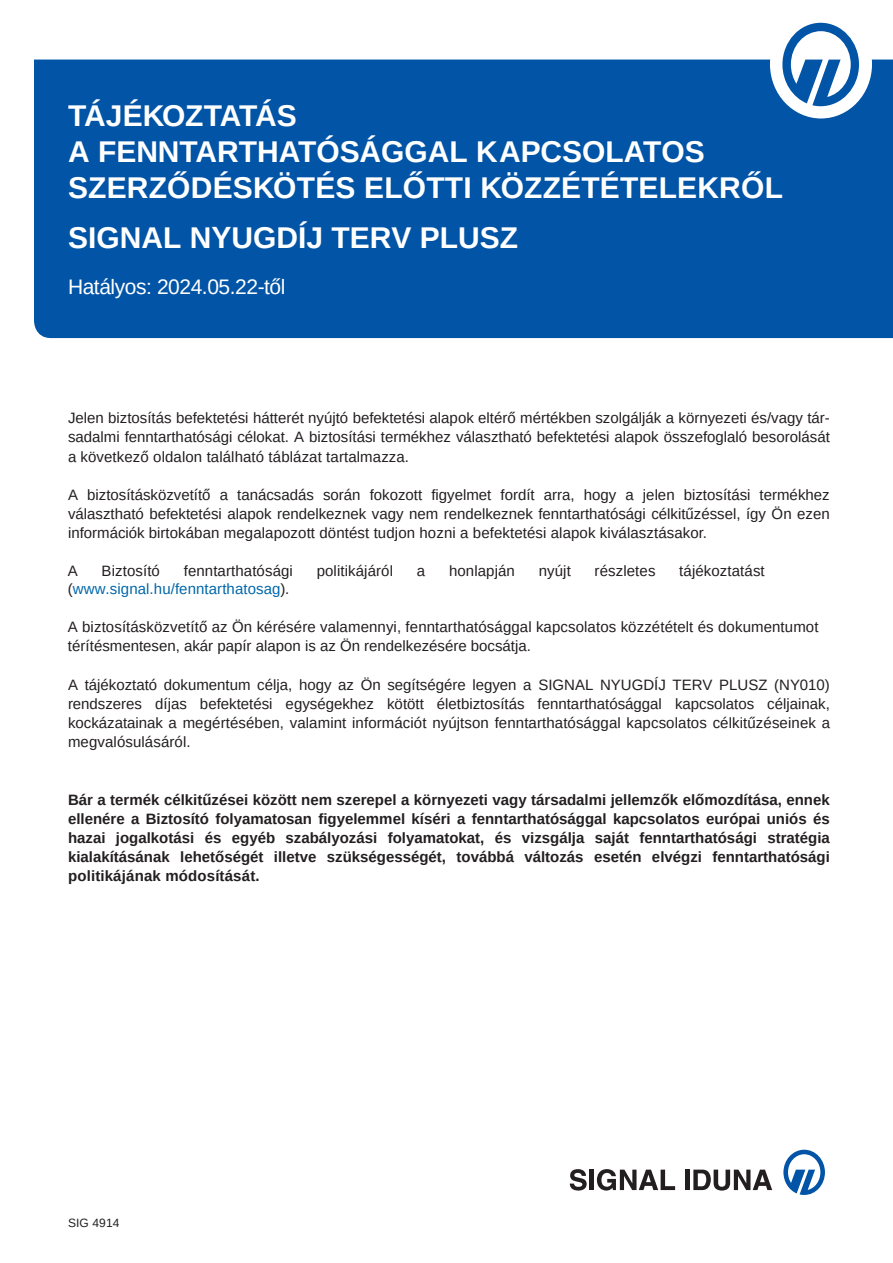
<style>
.page{position:relative;width:893px;height:1263px;background:#fff}
.page>*{position:absolute;margin:0;border:0;box-sizing:border-box;transform-origin:0 0}
.t1{font:700 30px/36px "Arimo";color:#fff}
.t2{font:21px "Arimo";letter-spacing:-.02em;color:#fff}
.t3{font:15px/19.2px "Arimo";letter-spacing:.005em;color:#231f20;text-align:justify}
.t4{font:700 15px/19.2px "Arimo";letter-spacing:.01em;color:#231f20;text-align:justify}
.t5{font:15px "Arimo";letter-spacing:.005em;color:#0067aa}
.t6{font:12px "Arimo";letter-spacing:.01em;color:#231f20}
.s1{color:#231f20}
</style>
<div class="page">
<div style="left:34px;top:60px;width:859px;height:278px;background:#0154a6"></div>
<div style="left:770px;top:10px;width:102px;height:108px;background:#fff;border-radius:50%"></div>
<svg style="left:782px;top:23px;width:77px;height:83px"></svg>
<svg style="left:570px;top:1169px;width:17px;height:21px"></svg>
<hr style="left:590px;top:1169px;width:4px;height:21px;background:#231f20">
<svg style="left:597px;top:1169px;width:78px;height:21px"></svg>
<hr style="left:685px;top:1169px;width:4px;height:21px;background:#231f20">
<svg style="left:693px;top:1169px;width:79px;height:21px"></svg>
<svg style="left:783px;top:1150px;width:42px;height:45px"></svg>
<p class="t1" style="left:68px;top:98px;width:716px">TÁJÉKOZTATÁS<br>A FENNTARTHATÓSÁGGAL KAPCSOLATOS<br>SZERZŐDÉSKÖTÉS ELŐTTI KÖZZÉTÉTELEKRŐL</p>
<p class="t1" style="left:68px;top:220px;width:452px">SIGNAL NYUGDÍJ TERV PLUSZ</p>
<p class="t2" style="left:68px;top:273px;width:219px">Hatályos: 2024.05.22-től</p>
<p class="t3" style="left:68px;top:409px;width:763px">Jelen biztosítás befektetési hátterét nyújtó befektetési alapok eltérő mértékben szolgálják a környezeti és/vagy tár&shy;sadalmi fenntarthatósági célokat. A biztosítási termékhez választható befektetési alapok összefoglaló besorolását a következő oldalon található táblázat tartalmazza.</p>
<p class="t3" style="left:68px;top:485px;width:763px">A biztosításközvetítő a tanácsadás során fokozott figyelmet fordít arra, hogy a jelen biztosítási termékhez választható befektetési alapok rendelkeznek vagy nem rendelkeznek fenntarthatósági célkitűzéssel, így Ön ezen információk birtokában megalapozott döntést tudjon hozni a befektetési alapok kiválasztásakor.</p>
<p class="t3" style="left:68px;top:561px;width:12px">A</p>
<p class="t3" style="left:102px;top:561px;width:60px">Biztosító</p>
<p class="t3" style="left:184px;top:561px;width:111px">fenntarthatósági</p>
<p class="t3" style="left:317px;top:561px;width:78px">politikájáról</p>
<p class="t3" style="left:417px;top:561px;width:10px">a</p>
<p class="t3" style="left:449px;top:561px;width:67px">honlapján</p>
<p class="t3" style="left:539px;top:561px;width:34px">nyújt</p>
<p class="t3" style="left:595px;top:561px;width:62px">részletes</p>
<p class="t3" style="left:679px;top:561px;width:87px">tájékoztatást</p>
<p class="t5" style="left:68px;top:579px;width:223px"><span class="s1">(</span>www.signal.hu/fenntarthatosag<span class="s1">).</span></p>
<p class="t3" style="left:68px;top:618px;width:752px">A biztosításközvetítő az Ön kérésére valamennyi, fenntarthatósággal kapcsolatos közzétételt és dokumentumot térítésmentesen, akár papír alapon is az Ön rendelkezésére bocsátja.</p>
<p class="t3" style="left:68px;top:675px;width:763px">A tájékoztató dokumentum célja, hogy az Ön segítségére legyen a SIGNAL NYUGDÍJ TERV PLUSZ (NY010) rendszeres díjas befektetési egységekhez kötött életbiztosítás fenntarthatósággal kapcsolatos céljainak, kockázatainak a megértésében, valamint információt nyújtson fenntarthatósággal kapcsolatos célkitűzéseinek a megvalósulásáról.</p>
<p class="t4" style="left:68px;top:790px;width:763px">Bár a termék célkitűzései között nem szerepel a környezeti vagy társadalmi jellemzők előmozdítása, ennek ellenére a Biztosító folyamatosan figyelemmel kíséri a fenntarthatósággal kapcsolatos európai uniós és hazai jogalkotási és egyéb szabályozási folyamatokat, és vizsgálja saját fenntarthatósági stratégia kialakításának lehetőségét illetve szükségességét, továbbá változás esetén elvégzi fenntarthatósági politikájának módosítását.</p>
<p class="t6" style="left:68px;top:1215px;width:53px">SIG 4914</p>
</div>
